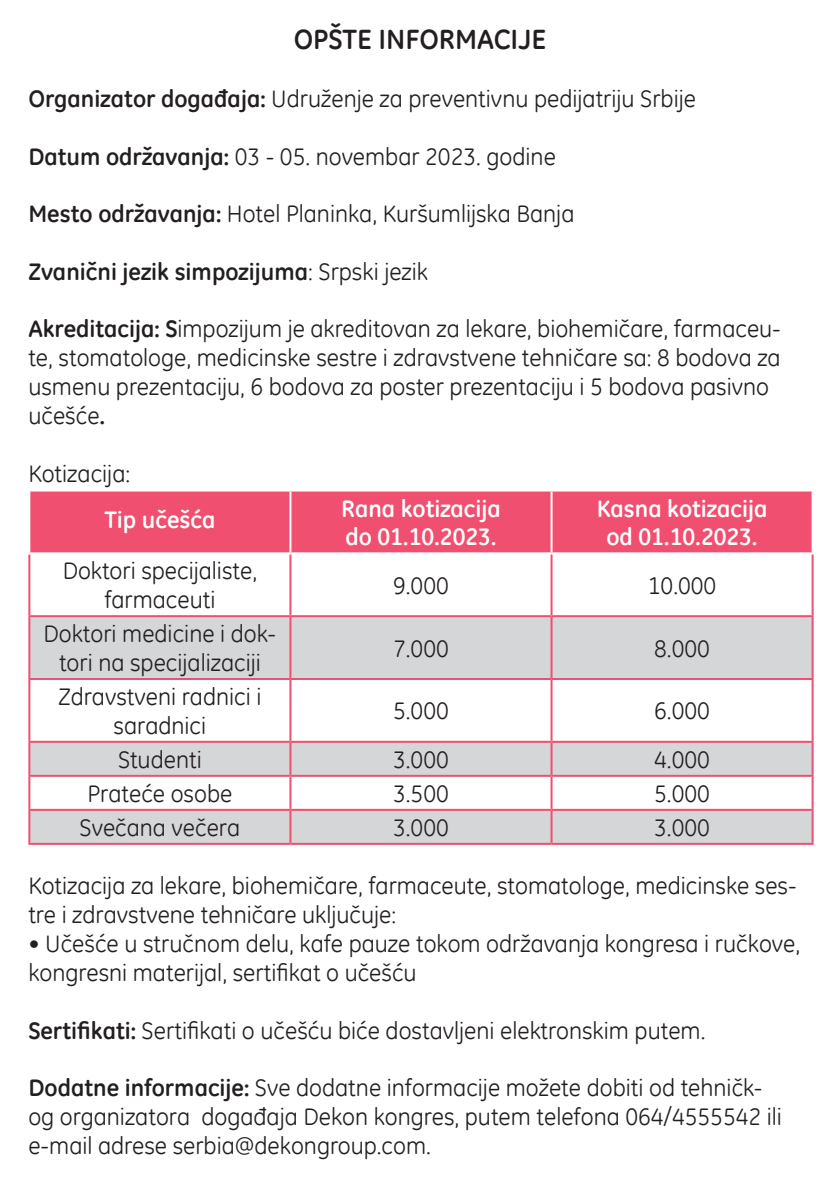
<style>
.page{position:relative;width:840px;height:1191px;background:#fff}
.page>*{position:absolute;margin:0;border:0;box-sizing:border-box;transform-origin:0 0}
.t1{font:700 28px "GE Inspira";color:#231f20}
.t2{font:24px/28.8px "GE Inspira";color:#231f20}
.t3{font:700 24px "GE Inspira";color:#fff}
.t4{font:700 24px "GE Inspira";color:#231f20}
.s1{font-weight:700}
.s2{font-weight:400}
</style>
<div class="page">
<div style="left:30px;top:491px;width:781px;height:61px;background:#f04f6f"></div>
<svg style="left:30px;top:617px;width:781px;height:226px;fill:#d5d6d8"></svg>
<hr style="left:28px;top:554px;width:2px;height:61px;background:#f04f6f">
<hr style="left:289px;top:554px;width:2px;height:61px;background:#f04f6f">
<hr style="left:550px;top:554px;width:2px;height:61px;background:#f04f6f">
<hr style="left:811px;top:554px;width:2px;height:61px;background:#f04f6f">
<hr style="left:28px;top:615px;width:262px;height:2px;background:#f04f6f">
<hr style="left:28px;top:617px;width:2px;height:61px;background:#f04f6f">
<hr style="left:290px;top:615px;width:261px;height:2px;background:#f04f6f">
<hr style="left:289px;top:617px;width:2px;height:61px;background:#f04f6f">
<hr style="left:551px;top:615px;width:262px;height:2px;background:#f04f6f">
<hr style="left:550px;top:617px;width:2px;height:61px;background:#f04f6f">
<hr style="left:811px;top:617px;width:2px;height:61px;background:#f04f6f">
<hr style="left:28px;top:678px;width:262px;height:2px;background:#f04f6f">
<hr style="left:28px;top:680px;width:2px;height:61px;background:#f04f6f">
<hr style="left:290px;top:678px;width:261px;height:2px;background:#f04f6f">
<hr style="left:289px;top:680px;width:2px;height:61px;background:#f04f6f">
<hr style="left:551px;top:678px;width:262px;height:2px;background:#f04f6f">
<hr style="left:550px;top:680px;width:2px;height:61px;background:#f04f6f">
<hr style="left:811px;top:680px;width:2px;height:61px;background:#f04f6f">
<hr style="left:28px;top:741px;width:262px;height:2px;background:#f04f6f">
<hr style="left:28px;top:743px;width:2px;height:32px;background:#f04f6f">
<hr style="left:290px;top:741px;width:261px;height:2px;background:#f04f6f">
<hr style="left:289px;top:743px;width:2px;height:32px;background:#f04f6f">
<hr style="left:551px;top:741px;width:262px;height:2px;background:#f04f6f">
<hr style="left:550px;top:743px;width:2px;height:32px;background:#f04f6f">
<hr style="left:811px;top:743px;width:2px;height:32px;background:#f04f6f">
<hr style="left:28px;top:775px;width:262px;height:2px;background:#f04f6f">
<hr style="left:28px;top:777px;width:2px;height:32px;background:#f04f6f">
<hr style="left:290px;top:775px;width:261px;height:2px;background:#f04f6f">
<hr style="left:289px;top:777px;width:2px;height:32px;background:#f04f6f">
<hr style="left:551px;top:775px;width:262px;height:2px;background:#f04f6f">
<hr style="left:550px;top:777px;width:2px;height:32px;background:#f04f6f">
<hr style="left:811px;top:777px;width:2px;height:32px;background:#f04f6f">
<hr style="left:28px;top:809px;width:262px;height:2px;background:#f04f6f">
<hr style="left:28px;top:811px;width:2px;height:32px;background:#f04f6f">
<hr style="left:290px;top:809px;width:261px;height:2px;background:#f04f6f">
<hr style="left:289px;top:811px;width:2px;height:32px;background:#f04f6f">
<hr style="left:551px;top:809px;width:262px;height:2px;background:#f04f6f">
<hr style="left:550px;top:811px;width:2px;height:32px;background:#f04f6f">
<hr style="left:811px;top:811px;width:2px;height:32px;background:#f04f6f">
<hr style="left:28px;top:843px;width:262px;height:2px;background:#f04f6f">
<hr style="left:290px;top:843px;width:261px;height:2px;background:#f04f6f">
<hr style="left:551px;top:843px;width:262px;height:2px;background:#f04f6f">
<hr style="left:289px;top:491px;width:2px;height:61px;background:#fff">
<hr style="left:550px;top:491px;width:2px;height:61px;background:#fff">
<p class="t1" style="left:293px;top:22px;width:254px">OPŠTE INFORMACIJE</p>
<p class="t2" style="left:28px;top:84px;width:668px"><span class="s1">Organizator događaja:</span> Udruženje za preventivnu pedijatriju Srbije</p>
<p class="t2" style="left:28px;top:141px;width:528px"><span class="s1">Datum održavanja:</span> 03 - 05. novembar 2023. godine</p>
<p class="t2" style="left:28px;top:199px;width:547px"><span class="s1">Mesto održavanja:</span> Hotel Planinka, Kuršumlijska Banja</p>
<p class="t4" style="left:28px;top:256px;width:401px">Zvanični jezik simpozijuma<span class="s2">: Srpski jezik</span></p>
<p class="t2" style="left:28px;top:314px;width:753px"><span class="s1">Akreditacija: S</span>impozijum je akreditovan za lekare, biohemičare, farmaceu&shy;te, stomatologe, medicinske sestre i zdravstvene tehničare sa: 8 bodova za usmenu prezentaciju, 6 bodova za poster prezentaciju i 5 bodova pasivno učešće<span class="s1">.</span></p>
<p class="t2" style="left:28px;top:458px;width:103px">Kotizacija:</p>
<p class="t3" style="left:104px;top:504px;width:112px">Tip učešća</p>
<p class="t3" style="left:341px;top:493px;width:161px">Rana kotizacija</p>
<p class="t3" style="left:596px;top:493px;width:172px">Kasna kotizacija</p>
<p class="t3" style="left:606px;top:521px;width:153px">od 01.10.2023.</p>
<p class="t3" style="left:345px;top:521px;width:153px">do 01.10.2023.</p>
<p class="t2" style="left:63px;top:556px;width:196px;text-align:center">Doktori specijaliste, farmaceuti</p>
<p class="t2" style="left:44px;top:619px;width:234px;text-align:center">Doktori medicine i dok&shy;tori na specijalizaciji</p>
<p class="t2" style="left:58px;top:682px;width:204px;text-align:center">Zdravstveni radnici i saradnici</p>
<p class="t2" style="left:393px;top:570px;width:57px">9.000</p>
<p class="t2" style="left:647px;top:570px;width:70px">10.000</p>
<p class="t2" style="left:393px;top:633px;width:57px">7.000</p>
<p class="t2" style="left:654px;top:633px;width:57px">8.000</p>
<p class="t2" style="left:393px;top:696px;width:57px">5.000</p>
<p class="t2" style="left:654px;top:696px;width:57px">6.000</p>
<p class="t2" style="left:118px;top:744px;width:85px">Studenti</p>
<p class="t2" style="left:393px;top:744px;width:57px">3.000</p>
<p class="t2" style="left:654px;top:744px;width:57px">4.000</p>
<p class="t2" style="left:87px;top:778px;width:146px">Prateće osobe</p>
<p class="t2" style="left:393px;top:778px;width:57px">3.500</p>
<p class="t2" style="left:654px;top:778px;width:57px">5.000</p>
<p class="t2" style="left:80px;top:812px;width:162px">Svečana večera</p>
<p class="t2" style="left:393px;top:812px;width:57px">3.000</p>
<p class="t2" style="left:654px;top:812px;width:57px">3.000</p>
<p class="t2" style="left:28px;top:871px;width:769px">Kotizacija za lekare, biohemičare, farmaceute, stomatologe, medicinske ses&shy;tre i zdravstvene tehničare uključuje:</p>
<p class="t2" style="left:28px;top:929px;width:772px">• Učešće u stručnom delu, kafe pauze tokom održavanja kongresa i ručkove,</p>
<p class="t2" style="left:28px;top:957px;width:389px">kongresni materijal, sertifikat o učešću</p>
<p class="t2" style="left:28px;top:1015px;width:678px"><span class="s1">Sertifikati:</span> Sertifikati o učešću biće dostavljeni elektronskim putem.</p>
<p class="t2" style="left:28px;top:1073px;width:754px"><span class="s1">Dodatne informacije:</span> Sve dodatne informacije možete dobiti od tehničk&shy;og organizatora događaja Dekon kongres, putem telefona 064/4555542 ili e-mail adrese serbia@dekongroup.com.</p>
</div>
